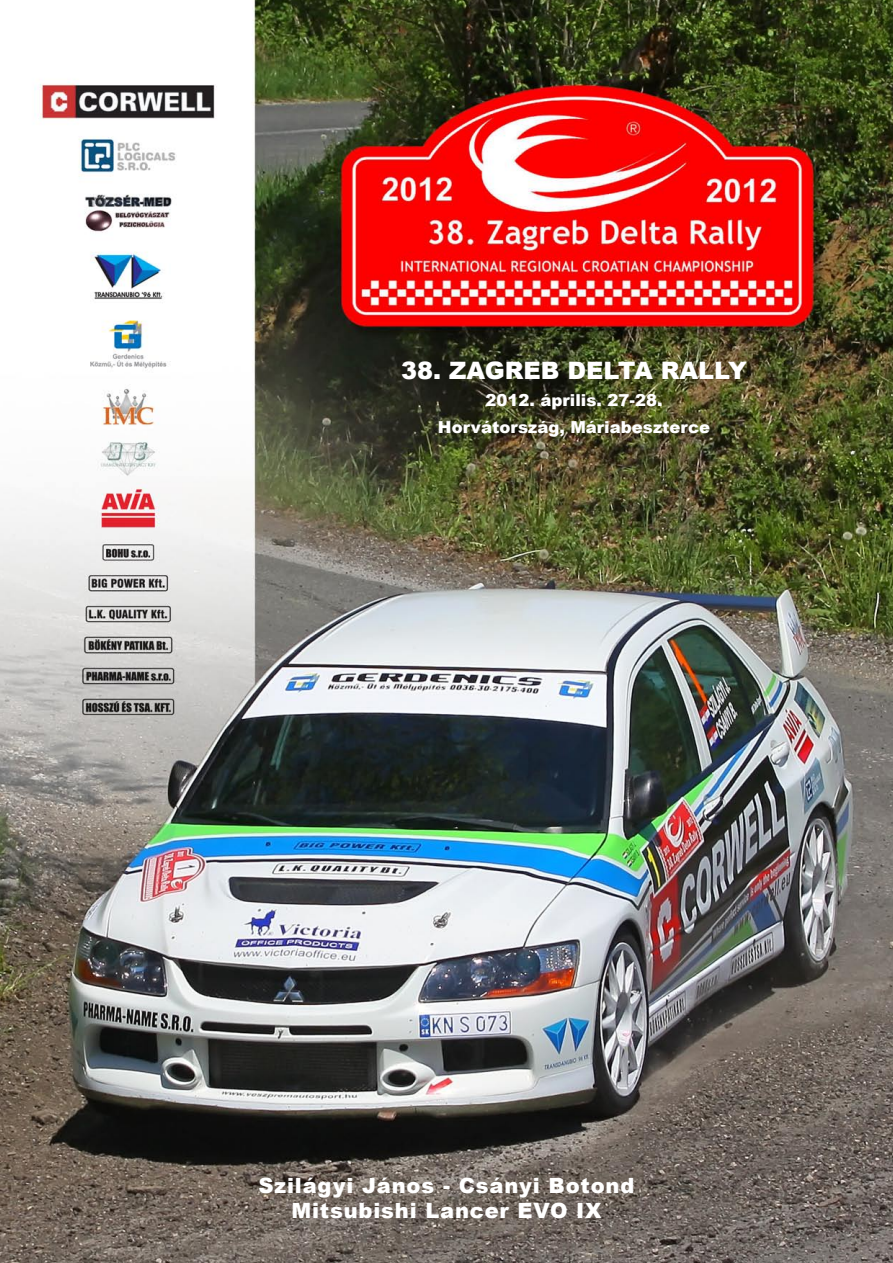
<style>
.page{position:relative;width:893px;height:1263px;background:#fff}
.page>*{position:absolute;margin:0;border:0;box-sizing:border-box;transform-origin:0 0}
.t1{font:900 24px "Arial";color:#fff}
.t2{font:900 21px/25.2px "Arial";letter-spacing:.04em;color:#fff;text-align:center}
.t3{font:900 16.5px/27px "Arial";color:#fff;text-align:center}
</style>
<div class="page">
<img style="left:0;top:0;width:893px;height:1263px">
<p class="t1" style="left:401px;top:353px;width:347px">38. Zagreb delta Rally</p>
<p class="t3" style="left:438px;top:386px;width:274px">2012. április. 27-28.<br>Horvátország, Máriabeszterce</p>
<p class="t2" style="left:258px;top:1172px;width:377px">Szilágyi János - Csányi Botond<br>Mitsubishi Lancer EVO IX</p>
</div>
